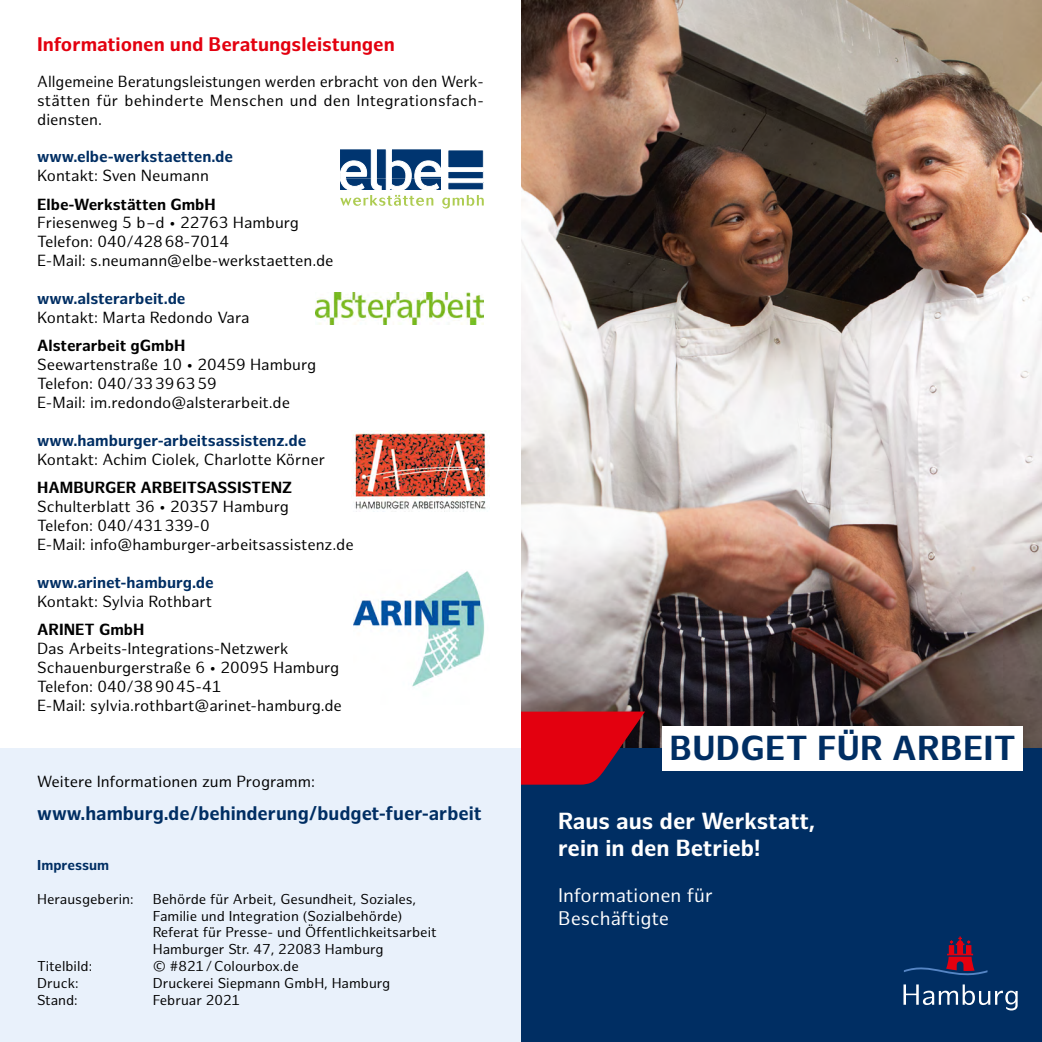
<style>
.page{position:relative;width:1042px;height:1042px;background:#fff}
.page>*{position:absolute;margin:0;border:0;box-sizing:border-box;transform-origin:0 0}
.t1{font:700 33.95px "Hamburg Sans";letter-spacing:.01em;color:#002e63}
.t2{font:700 22.75px "Hamburg Sans";color:#fff}
.t3{font:700 19.25px "Hamburg Sans";color:#002e63}
.t4{font:700 19.25px "Hamburg Sans";color:#e3000f}
.t5{font:19.25px "Hamburg Sans";color:#fff}
.t6{font:15.75px/18.9px "Hamburg Sans";color:#000;text-align:justify}
.t7{font:700 15.75px "Hamburg Sans";color:#002e63}
.t8{font:700 15.75px "Hamburg Sans";color:#000}
.t9{font:14px "Hamburg Sans";color:#000}
.t10{font:700 14px "Hamburg Sans";color:#002e63}
</style>
<div class="page">
<div style="left:0;top:748px;width:528px;height:294px;background:#e9f1fb"></div>
<img style="left:521px;top:0;width:521px;height:748px">
<div style="left:521px;top:748px;width:521px;height:294px;background:#002e63"></div>
<div style="left:662px;top:725px;width:361px;height:45px;background:#fff"></div>
<svg style="left:521px;top:711px;width:124px;height:74px"></svg>
<svg style="left:904px;top:936px;width:83px;height:40px"></svg>
<svg style="left:903px;top:984px;width:114px;height:26px"></svg>
<svg style="left:340px;top:150px;width:144px;height:58px"></svg>
<div style="left:448px;top:171px;width:35px;height:8px;background:#003570"></div>
<div style="left:448px;top:171px;width:35px;height:8px;border:1px solid #fff"></div>
<img style="left:315px;top:292px;width:169px;height:33px">
<img style="left:351px;top:430px;width:139px;height:82px">
<img style="left:353px;top:571px;width:132px;height:116px">
<p class="t4" style="left:37px;top:33px;width:359px">Informationen und Beratungsleistungen</p>
<p class="t6" style="left:37px;top:72px;width:448px">Allgemeine Beratungsleistungen werden erbracht von den Werk&shy;stätten für behinderte Menschen und den Integrationsfach&shy;diensten.</p>
<p class="t7" style="left:37px;top:148px;width:197px">www.elbe-werkstaetten.de</p>
<p class="t6" style="left:37px;top:167px;width:173px">Kontakt: Sven Neumann</p>
<p class="t8" style="left:37px;top:195px;width:180px">Elbe-Werkstätten GmbH</p>
<p class="t6" style="left:37px;top:214px;width:263px">Friesenweg 5 b–d • 22763 Hamburg</p>
<p class="t6" style="left:37px;top:233px;width:193px">Telefon: 040/42868-7014</p>
<p class="t6" style="left:37px;top:252px;width:298px">E-Mail: s.neumann@elbe-werkstaetten.de</p>
<p class="t7" style="left:37px;top:289px;width:150px">www.alsterarbeit.de</p>
<p class="t6" style="left:37px;top:309px;width:214px">Kontakt: Marta Redondo Vara</p>
<p class="t8" style="left:37px;top:337px;width:150px">Alsterarbeit gGmbH</p>
<p class="t6" style="left:37px;top:356px;width:280px">Seewartenstraße 10 • 20459 Hamburg</p>
<p class="t6" style="left:37px;top:375px;width:181px">Telefon: 040/33396359</p>
<p class="t6" style="left:37px;top:394px;width:254px">E-Mail: im.redondo@alsterarbeit.de</p>
<p class="t7" style="left:37px;top:431px;width:270px">www.hamburger-arbeitsassistenz.de</p>
<p class="t6" style="left:37px;top:450px;width:289px">Kontakt: Achim Ciolek, Charlotte Körner</p>
<p class="t8" style="left:37px;top:478px;width:256px">HAMBURGER ARBEITSASSISTENZ</p>
<p class="t6" style="left:37px;top:498px;width:253px">Schulterblatt 36 • 20357 Hamburg</p>
<p class="t6" style="left:37px;top:516px;width:174px">Telefon: 040/431339-0</p>
<p class="t6" style="left:37px;top:535px;width:318px">E-Mail: info@hamburger-arbeitsassistenz.de</p>
<p class="t7" style="left:37px;top:573px;width:178px">www.arinet-hamburg.de</p>
<p class="t6" style="left:37px;top:592px;width:176px">Kontakt: Sylvia Rothbart</p>
<p class="t8" style="left:37px;top:620px;width:109px">ARINET GmbH</p>
<p class="t6" style="left:37px;top:639px;width:253px">Das Arbeits-Integrations-Netzwerk</p>
<p class="t6" style="left:37px;top:658px;width:304px">Schauenburgerstraße 6 • 20095 Hamburg</p>
<p class="t6" style="left:37px;top:677px;width:186px">Telefon: 040/389045-41</p>
<p class="t6" style="left:37px;top:696px;width:306px">E-Mail: sylvia.rothbart@arinet-hamburg.de</p>
<p class="t6" style="left:37px;top:773px;width:279px">Weitere Informationen zum Programm:</p>
<p class="t3" style="left:37px;top:802px;width:446px">www.hamburg.de/behinderung/budget-fuer-arbeit</p>
<p class="t10" style="left:37px;top:857px;width:73px">Impressum</p>
<p class="t9" style="left:37px;top:891px;width:98px">Herausgeberin:</p>
<p class="t9" style="left:153px;top:891px;width:265px">Behörde für Arbeit, Gesundheit, Soziales,</p>
<p class="t9" style="left:153px;top:907px;width:251px">Familie und Integration (Sozialbehörde)</p>
<p class="t9" style="left:153px;top:924px;width:285px">Referat für Presse- und Öffentlichkeitsarbeit</p>
<p class="t9" style="left:153px;top:941px;width:232px">Hamburger Str. 47, 22083 Hamburg</p>
<p class="t9" style="left:37px;top:958px;width:57px">Titelbild:</p>
<p class="t9" style="left:153px;top:958px;width:147px">© #821/Colourbox.de</p>
<p class="t9" style="left:37px;top:975px;width:43px">Druck:</p>
<p class="t9" style="left:153px;top:975px;width:239px">Druckerei Siepmann GmbH, Hamburg</p>
<p class="t9" style="left:37px;top:991px;width:42px">Stand:</p>
<p class="t9" style="left:153px;top:991px;width:89px">Februar 2021</p>
<p class="t1" style="left:669px;top:728px;width:348px">BUDGET FÜR ARBEIT</p>
<p class="t2" style="left:558px;top:807px;width:258px">Raus aus der Werkstatt,</p>
<p class="t2" style="left:558px;top:835px;width:204px">rein in den Betrieb!</p>
<p class="t5" style="left:558px;top:884px;width:156px">Informationen für</p>
<p class="t5" style="left:558px;top:907px;width:112px">Beschäftigte</p>
</div>
